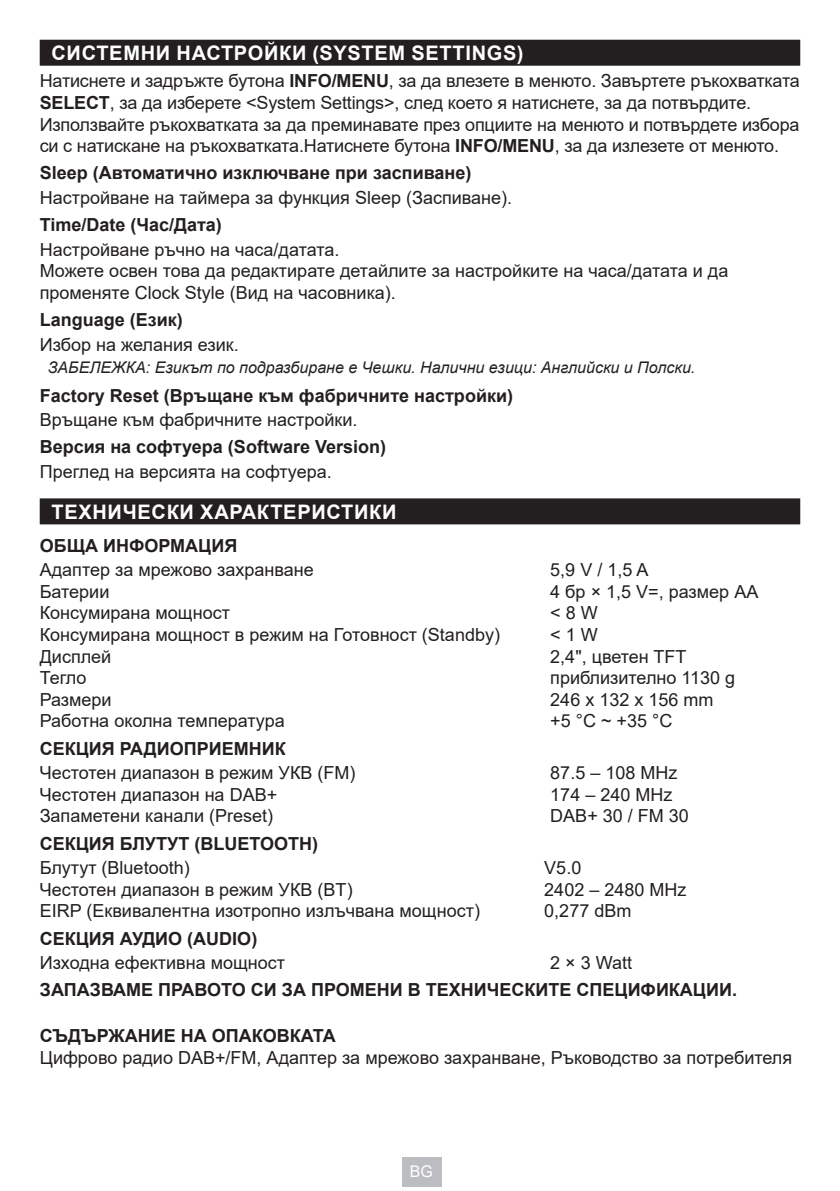
<style>
.page{position:relative;width:840px;height:1191px;background:#fff}
.page>*{position:absolute;margin:0;border:0;box-sizing:border-box;transform-origin:0 0}
.t1{font:700 20px "Arial";letter-spacing:.035em;color:#fff}
.t2{font:18px/21.6px "Arial";color:#231f20}
.t3{font:700 18px "Arial";color:#231f20}
.t4{font:italic 16px "Arial";color:#231f20}
.t5{font:16px "Arial";color:#fff}
.s1{font-weight:700}
</style>
<div class="page">
<div style="left:401px;top:1157px;width:40px;height:29px;background:#bcbdc0"></div>
<div style="left:40px;top:40px;width:759px;height:26px;background:#231f20"></div>
<div style="left:40px;top:498px;width:759px;height:26px;background:#231f20"></div>
<p class="t1" style="left:51px;top:39px;width:473px">СИСТЕМНИ НАСТРОЙКИ (SYSTEM SETTINGS)</p>
<p class="t2" style="left:40px;top:70px;width:761px">Натиснете и задръжте бутона <span class="s1">INFO/MENU</span>, за да влезете в менюто. Завъртете ръкохватката <span class="s1">SELECT</span>, за да изберете &lt;System Settings&gt;, след което я натиснете, за да потвърдите.<br>Използвайте ръкохватката за да преминавате през опциите на менюто и потвърдете избора си с натискане на ръкохватката.Натиснете бутона <span class="s1">INFO/MENU</span>, за да излезете от менюто.</p>
<p class="t3" style="left:40px;top:160px;width:433px">Sleep (Автоматично изключване при заспиване)</p>
<p class="t2" style="left:40px;top:187px;width:473px">Настройване на таймера за функция Sleep (Заспиване).</p>
<p class="t3" style="left:40px;top:212px;width:184px">Time/Date (Час/Дата)</p>
<p class="t2" style="left:40px;top:238px;width:689px">Настройване ръчно на часа/датата.<br>Можете освен това да редактирате детайлите за настройките на часа/датата и да променяте Clock Style (Вид на часовника).</p>
<p class="t3" style="left:40px;top:307px;width:145px">Language (Език)</p>
<p class="t2" style="left:40px;top:333px;width:200px">Избор на желания език.</p>
<p class="t4" style="left:48px;top:356px;width:648px">ЗАБЕЛЕЖКА: Езикът по подразбиране е Чешки. Налични езици: Английски и Полски.</p>
<p class="t3" style="left:40px;top:382px;width:474px">Factory Reset (Връщане към фабричните настройки)</p>
<p class="t2" style="left:40px;top:409px;width:319px">Връщане към фабричните настройки.</p>
<p class="t3" style="left:40px;top:434px;width:348px">Версия на софтуера (Software Version)</p>
<p class="t2" style="left:40px;top:460px;width:293px">Преглед на версията на софтуера.</p>
<p class="t1" style="left:51px;top:497px;width:346px">ТЕХНИЧЕСКИ ХАРАКТЕРИСТИКИ</p>
<p class="t3" style="left:40px;top:532px;width:199px">ОБЩА ИНФОРМАЦИЯ</p>
<p class="t2" style="left:40px;top:559px;width:275px">Адаптер за мрежово захранване</p>
<p class="t2" style="left:550px;top:559px;width:100px">5,9 V / 1,5 A</p>
<p class="t2" style="left:40px;top:580px;width:71px">Батерии</p>
<p class="t2" style="left:550px;top:580px;width:209px">4 бр × 1,5 V=, размер АА</p>
<p class="t2" style="left:40px;top:602px;width:192px">Консумирана мощност</p>
<p class="t2" style="left:550px;top:602px;width:49px">&lt; 8 W</p>
<p class="t2" style="left:40px;top:623px;width:461px">Консумирана мощност в режим на Готовност (Standby)</p>
<p class="t2" style="left:550px;top:623px;width:49px">&lt; 1 W</p>
<p class="t2" style="left:40px;top:645px;width:73px">Дисплей</p>
<p class="t2" style="left:550px;top:645px;width:138px">2,4", цветен TFT</p>
<p class="t2" style="left:40px;top:667px;width:48px">Тегло</p>
<p class="t2" style="left:550px;top:667px;width:186px">приблизително 1130 g</p>
<p class="t2" style="left:40px;top:688px;width:73px">Размери</p>
<p class="t2" style="left:550px;top:688px;width:165px">246 x 132 x 156 mm</p>
<p class="t2" style="left:40px;top:710px;width:246px">Работна околна температура</p>
<p class="t2" style="left:550px;top:710px;width:123px">+5 °C ~ +35 °C</p>
<p class="t3" style="left:40px;top:735px;width:247px">СЕКЦИЯ РАДИОПРИЕМНИК</p>
<p class="t2" style="left:40px;top:762px;width:317px">Честотен диапазон в режим УКВ (FM)</p>
<p class="t2" style="left:550px;top:762px;width:129px">87.5 – 108 MHz</p>
<p class="t2" style="left:40px;top:783px;width:239px">Честотен диапазон на DAB+</p>
<p class="t2" style="left:550px;top:783px;width:124px">174 – 240 MHz</p>
<p class="t2" style="left:40px;top:805px;width:235px">Запаметени канали (Preset)</p>
<p class="t2" style="left:550px;top:805px;width:140px">DAB+ 30 / FM 30</p>
<p class="t3" style="left:40px;top:830px;width:280px">СЕКЦИЯ БЛУТУТ (BLUETOOTH)</p>
<p class="t2" style="left:40px;top:856px;width:151px">Блутут (Bluetooth)</p>
<p class="t2" style="left:544px;top:856px;width:39px">V5.0</p>
<p class="t2" style="left:40px;top:878px;width:314px">Честотен диапазон в режим УКВ (BT)</p>
<p class="t2" style="left:544px;top:878px;width:144px">2402 – 2480 MHz</p>
<p class="t2" style="left:40px;top:900px;width:441px">EIRP (Еквивалентна изотропно излъчвана мощност)</p>
<p class="t2" style="left:544px;top:900px;width:89px">0,277 dBm</p>
<p class="t3" style="left:40px;top:925px;width:219px">СЕКЦИЯ АУДИО (AUDIO)</p>
<p class="t2" style="left:40px;top:951px;width:247px">Изходна ефективна мощност</p>
<p class="t2" style="left:550px;top:951px;width:83px">2 × 3 Watt</p>
<p class="t3" style="left:40px;top:977px;width:698px">ЗАПАЗВАМЕ ПРАВОТО СИ ЗА ПРОМЕНИ В ТЕХНИЧЕСКИТЕ СПЕЦИФИКАЦИИ.</p>
<p class="t3" style="left:40px;top:1023px;width:297px">СЪДЪРЖАНИЕ НА ОПАКОВКАТА</p>
<p class="t2" style="left:40px;top:1046px;width:753px">Цифрово радио DAB+/FM, Адаптер за мрежово захранване, Ръководство за потребителя</p>
<p class="t5" style="left:409px;top:1160px;width:25px">BG</p>
</div>
